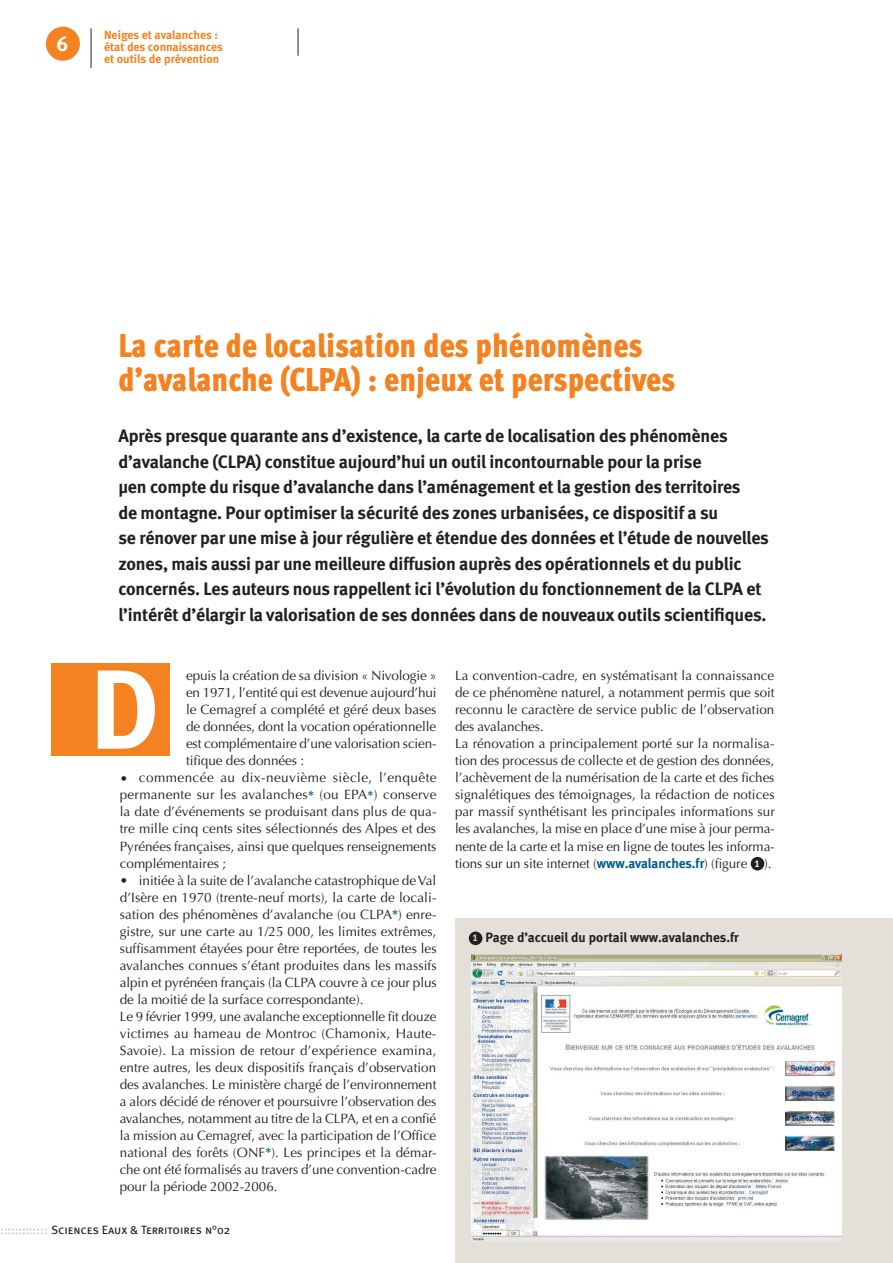
<style>
.page{position:relative;width:893px;height:1263px;background:#fff}
.page>*{position:absolute;margin:0;border:0;box-sizing:border-box;transform-origin:0 0}
.lettrine_fer_à_droit{font:112.5px "Meta Bold LF Caps";color:#fff}
.titre{font:900 33px "Meta Cond OT";color:#f58220}
.t1{font:21px "Meta Bold Caps Expert";color:#fff}
.chapo{font:18px/25.5px "Meta Bold LF";letter-spacing:-.005em;color:#231f20}
.p_puce{font:13.5px/17px "Optima";letter-spacing:-.005em;color:#231f20;text-align:justify}
.titre_tableau{font:13.5px "Meta Bold LF";color:#231f20}
.roulette_section{font:700 12px "Meta";color:#f58220}
.t2{font:12px "Meta Book Caps";letter-spacing:-.005em;color:#231f20}
.t3{font:9.75px "Meta Bold LF";color:#fff}
.t4{font:9.75px "Meta Bold LF";color:#e4e0d9}
.s1{font-weight:700;color:#005c8a}
.s2{color:#bcbdc0}
.s3{font-family:"Meta Bold LF";color:#005c8a}
</style>
<div class="page">
<div style="left:455px;top:918px;width:438px;height:345px;background:#e4e0d9"></div>
<div style="left:751px;top:857px;width:13px;height:13px;background:#231f20;border-radius:50%"></div>
<div style="left:51px;top:663px;width:118px;height:93px;background:#f58220"></div>
<div style="left:469px;top:931px;width:13px;height:14px;background:#231f20;border-radius:50%"></div>
<img style="left:471px;top:954px;width:370px;height:287px">
<div style="left:46px;top:27px;width:34px;height:34px;background:#f58220;border-radius:50%"></div>
<hr style="left:91px;top:28px;width:1px;height:40px;background:#231f20">
<svg style="left:298px;top:28px;width:1px;height:28px"></svg>
<p class="t1" style="left:57px;top:31px;width:13px">6</p>
<p class="roulette_section" style="left:104px;top:28px;width:115px">Neiges et avalanches :</p>
<p class="roulette_section" style="left:104px;top:40px;width:120px">état des connaissances</p>
<p class="roulette_section" style="left:104px;top:52px;width:117px">et outils de prévention</p>
<p class="titre" style="left:118px;top:324px;width:526px">La carte de localisation des phénomènes</p>
<p class="titre" style="left:118px;top:358px;width:559px">d’avalanche (CLPA) : enjeux et perspectives</p>
<p class="chapo" style="left:118px;top:423px;width:652px">Après presque quarante ans d’existence, la carte de localisation des phénomènes d’avalanche (CLPA) constitue aujourd’hui un outil incontournable pour la prise<br>µen compte du risque d’avalanche dans l’aménagement et la gestion des territoires<br>de montagne. Pour optimiser la sécurité des zones urbanisées, ce dispositif a su<br>se rénover par une mise à jour régulière et étendue des données et l’étude de nouvelles zones, mais aussi par une meilleure diffusion auprès des opérationnels et du public concernés. Les auteurs nous rappellent ici l’évolution du fonctionnement de la CLPA et l’intérêt d’élargir la valorisation de ses données dans de nouveaux outils scientifiques.</p>
<p class="p_puce" style="left:186px;top:667px;width:252px">epuis la création de sa division « Nivologie » en 1971, l’entité qui est devenue aujourd’hui le Cemagref a complété et géré deux bases de données, dont la vocation opérationnelle est complémentaire d’une valorisation scien&shy;tifique des données :</p>
<p class="p_puce" style="left:120px;top:770px;width:318px">• commencée au dix-neuvième siècle, l’enquête permanente sur les avalanches<span class="s1">*</span> (ou EPA<span class="s1">*</span>) conserve la date d’événements se produisant dans plus de qua&shy;tre mille cinq cents sites sélectionnés des Alpes et des Pyrénées françaises, ainsi que quelques renseignements complémentaires ;</p>
<p class="p_puce" style="left:120px;top:872px;width:318px">• initiée à la suite de l’avalanche catastrophique de Val d’Isère en 1970 (trente-neuf morts), la carte de locali&shy;sation des phénomènes d’avalanche (ou CLPA<span class="s1">*</span>) enre&shy;gistre, sur une carte au 1/25 000, les limites extrêmes, suffisamment étayées pour être reportées, de toutes les avalanches connues s’étant produites dans les massifs alpin et pyrénéen français (la CLPA couvre à ce jour plus de la moitié de la surface correspondante).</p>
<p class="p_puce" style="left:120px;top:1008px;width:318px">Le 9 février 1999, une avalanche exceptionnelle fit douze victimes au hameau de Montroc (Chamonix, Haute-Savoie). La mission de retour d’expérience examina, entre autres, les deux dispositifs français d’observation des avalanches. Le ministère chargé de l’environnement a alors décidé de rénover et poursuivre l’observation des avalanches, notamment au titre de la CLPA, et en a confié la mission au Cemagref, avec la participation de l’Office national des forêts (ONF<span class="s1">*</span>). Les principes et la démar&shy;che ont été formalisés au travers d’une convention-cadre pour la période 2002-2006.</p>
<p class="lettrine_fer_à_droit" style="left:89px;top:643px;width:73px">D</p>
<p class="t2" style="left:0;top:1223px;width:231px"><span class="s2">:::::::::::::</span> Sciences Eaux &amp; Territoires n°02</p>
<p class="p_puce" style="left:455px;top:667px;width:321px">La convention-cadre, en systématisant la connaissance de ce phénomène naturel, a notamment permis que soit reconnu le caractère de service public de l’observation des avalanches.</p>
<p class="p_puce" style="left:455px;top:735px;width:321px">La rénovation a principalement porté sur la normalisa&shy;tion des processus de collecte et de gestion des données, l’achèvement de la numérisation de la carte et des fiches signalétiques des témoignages, la rédaction de notices par massif synthétisant les principales informations sur les avalanches, la mise en place d’une mise à jour perma&shy;nente de la carte et la mise en ligne de toutes les informa&shy;tions sur un site internet (<span class="s3">www.avalanches.fr</span>) (figure</p>
<p class="t3" style="left:754px;top:857px;width:7px">1</p>
<p class="p_puce" style="left:764px;top:855px;width:9px">).</p>
<p class="t4" style="left:473px;top:932px;width:7px">1</p>
<p class="titre_tableau" style="left:485px;top:929px;width:255px">Page d’accueil du portail www.avalanches.fr</p>
</div>
